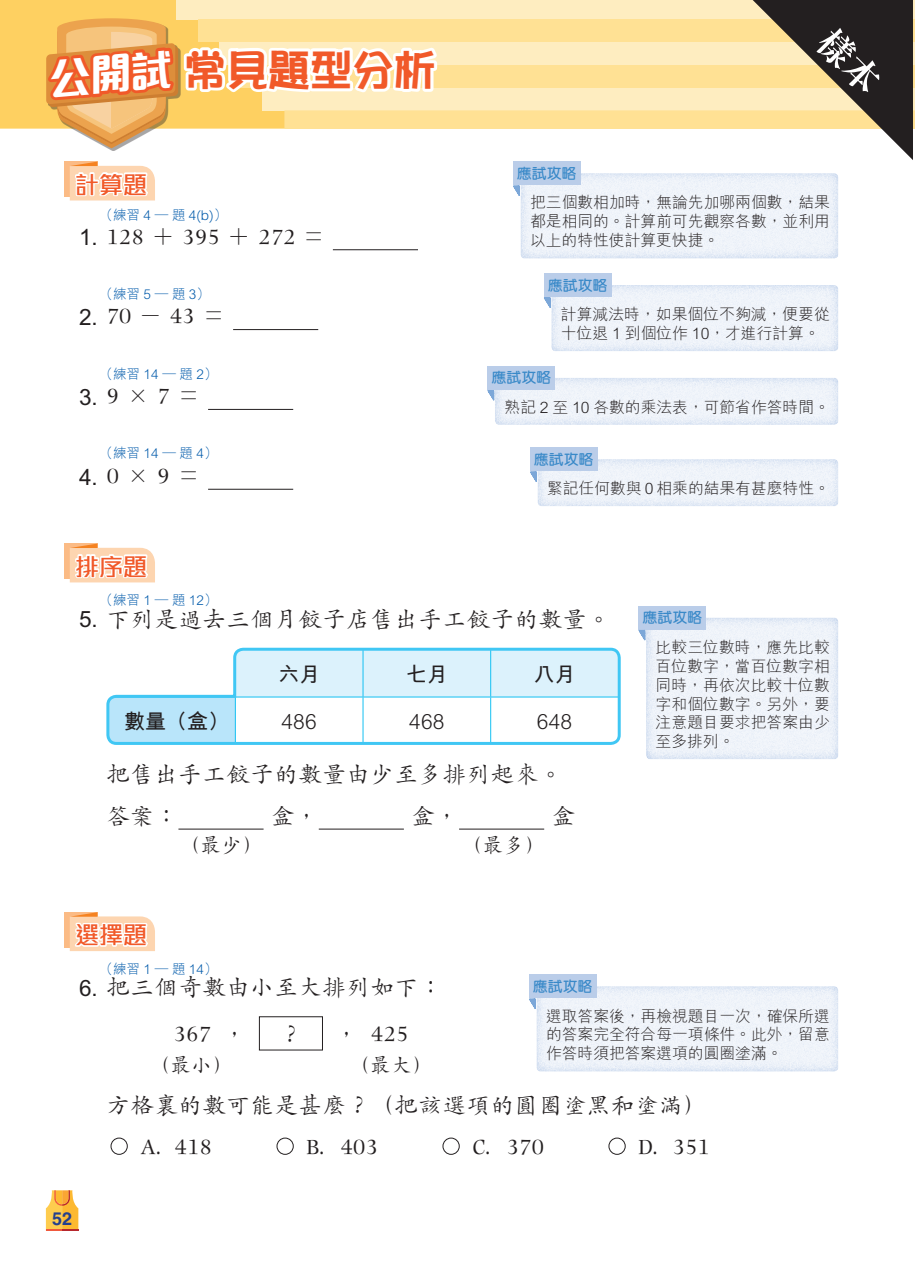
<style>
.page{position:relative;width:915px;height:1263px;background:#fff}
.page>*{position:absolute;margin:0;border:0;box-sizing:border-box;transform-origin:0 0}
.t1{font:42px "DFPGPOP1 W9 MP BF";color:#f15929}
._01_內文{font:500 24px "EPH Kai HK";color:#231f20}
._01_內文_入65mm{font:500 24px "EPH Kai HK";color:#231f20}
._01_內文_ABCD{font:500 24px "EPH Kai HK";color:#231f20}
.小標題{font:500 24px "M Stiff Hei HK";color:#f15929}
._01_內文-2{font:500 21px "EPH Kai HK";color:#231f20}
._00_圖文字{font:700 21px "M Hei HK";color:#231f20}
._00_圖文字-2{font:300 21px "M Hei HK";color:#231f20}
.t2{font:700 18px "Helvetica LT Std";color:#253f8e}
._01_旁欄框字{font:300 15.75px/18.9px "M Hei HK";color:#231f20;text-align:justify}
.t3{font:600 15px "M Yuen HK";color:#3989c8}
._01_旁欄框字-2{font:300 13.5px "M Hei HK";color:#015aaa}
.s1{font-family:"M Hei HK";font-weight:700;font-size:22.5px}
</style>
<div class="page">
<svg style="left:46px;top:1190px;width:32px;height:41px"></svg>
<div style="left:0;top:0;width:914px;height:129px;background:#fed061"></div>
<div style="left:177px;top:0;width:737px;height:20px;background:#feedc0"></div>
<div style="left:198px;top:20px;width:716px;height:22px;background:#ffe194"></div>
<div style="left:220px;top:42px;width:694px;height:23px;background:#feedc0"></div>
<div style="left:241px;top:65px;width:673px;height:23px;background:#ffe194"></div>
<div style="left:263px;top:88px;width:651px;height:22px;background:#feedc0"></div>
<div style="left:284px;top:110px;width:630px;height:19px;background:#ffe194"></div>
<div style="left:48px;top:20px;width:132px;height:131px;background:#231f20;opacity:.4"></div>
<div style="left:64px;top:162px;width:33px;height:35px;background:#fbbb85"></div>
<svg style="left:70px;top:162px;width:85px;height:38px"></svg>
<hr style="left:333px;top:249px;width:85px;height:1px;background:#231f20">
<hr style="left:233px;top:329px;width:85px;height:1px;background:#231f20">
<hr style="left:208px;top:409px;width:85px;height:1px;background:#231f20">
<hr style="left:208px;top:489px;width:85px;height:1px;background:#231f20">
<div style="left:64px;top:543px;width:33px;height:36px;background:#fbbb85"></div>
<svg style="left:70px;top:543px;width:85px;height:39px"></svg>
<svg style="left:106px;top:647px;width:515px;height:98px"></svg>
<hr style="left:178px;top:829px;width:85px;height:1px;background:#231f20">
<hr style="left:318px;top:829px;width:86px;height:1px;background:#231f20">
<hr style="left:459px;top:829px;width:85px;height:1px;background:#231f20">
<div style="left:64px;top:912px;width:33px;height:36px;background:#fbbb85"></div>
<svg style="left:69px;top:912px;width:86px;height:39px"></svg>
<div style="left:259px;top:1016px;width:64px;height:34px;border:1px solid #231f20"></div>
<div style="left:111px;top:1138px;width:17px;height:17px;border:1px solid #231f20;border-radius:50%"></div>
<div style="left:276px;top:1138px;width:17px;height:17px;border:1px solid #231f20;border-radius:50%"></div>
<div style="left:442px;top:1138px;width:17px;height:17px;border:1px solid #231f20;border-radius:50%"></div>
<div style="left:608px;top:1138px;width:17px;height:17px;border:1px solid #231f20;border-radius:50%"></div>
<div style="left:517px;top:171px;width:321px;height:88px;background:#fff;opacity:.85"></div>
<div style="left:513px;top:162px;width:67px;height:23px;background:#bacde9"></div>
<svg style="left:513px;top:185px;width:7px;height:12px"></svg>
<div style="left:548px;top:282px;width:291px;height:69px;background:#fff;opacity:.85"></div>
<div style="left:544px;top:273px;width:67px;height:24px;background:#bacde9"></div>
<svg style="left:544px;top:297px;width:7px;height:12px"></svg>
<div style="left:492px;top:375px;width:346px;height:51px;background:#fff;opacity:.85"></div>
<div style="left:487px;top:366px;width:68px;height:23px;background:#bacde9"></div>
<svg style="left:487px;top:389px;width:8px;height:13px"></svg>
<div style="left:534px;top:457px;width:305px;height:51px;background:#fff;opacity:.85"></div>
<div style="left:530px;top:448px;width:67px;height:23px;background:#bacde9"></div>
<svg style="left:530px;top:471px;width:7px;height:12px"></svg>
<div style="left:643px;top:615px;width:196px;height:145px;background:#fff;opacity:.85"></div>
<div style="left:638px;top:606px;width:68px;height:23px;background:#bacde9"></div>
<svg style="left:638px;top:629px;width:8px;height:13px"></svg>
<div style="left:533px;top:984px;width:306px;height:88px;background:#fff;opacity:.85"></div>
<div style="left:529px;top:974px;width:67px;height:24px;background:#bacde9"></div>
<svg style="left:529px;top:998px;width:7px;height:12px"></svg>
<svg style="left:39px;top:18px;width:403px;height:130px"></svg>
<svg style="left:749px;top:0;width:166px;height:160px"></svg>
<h1 class="t1" style="left:184px;top:49px;width:253px">常見題型分析</h1>
<p class="小標題" style="left:75px;top:173px;width:73px">計算題</p>
<p class="_01_內文_入65mm" style="left:79px;top:220px;width:248px"><span class="s1">1.</span> 128 ＋ 395 ＋ 272 ＝</p>
<p class="_01_旁欄框字-2" style="left:100px;top:208px;width:129px">（練習 4 ─ 題 4(b)）</p>
<p class="_01_旁欄框字-2" style="left:100px;top:287px;width:112px">（練習 5 ─ 題 3）</p>
<p class="_01_內文_入65mm" style="left:79px;top:300px;width:148px"><span class="s1">2.</span>70－43＝</p>
<p class="_01_旁欄框字-2" style="left:100px;top:367px;width:119px">（練習 14 ─ 題 2）</p>
<p class="_01_內文_入65mm" style="left:79px;top:380px;width:123px"><span class="s1">3.</span>9×7＝</p>
<p class="_01_旁欄框字-2" style="left:100px;top:447px;width:119px">（練習 14 ─ 題 4）</p>
<p class="_01_內文_入65mm" style="left:79px;top:459px;width:123px"><span class="s1">4.</span>0×9＝</p>
<p class="t3" style="left:516px;top:166px;width:61px">應試攻略</p>
<p class="_01_旁欄框字" style="left:530px;top:193px;width:301px">把三個數相加時，無論先加哪兩個數，結果都是相同的。計算前可先觀察各數，並利用以上的特性使計算更快捷。</p>
<p class="t3" style="left:547px;top:278px;width:61px">應試攻略</p>
<p class="_01_旁欄框字" style="left:560px;top:305px;width:270px">計算減法時，如果個位不夠減，便要從十位退 1 到個位作 10，才進行計算。</p>
<p class="t3" style="left:491px;top:370px;width:61px">應試攻略</p>
<p class="_01_旁欄框字" style="left:504px;top:398px;width:327px">熟記 2 至 10 各數的乘法表，可節省作答時間。</p>
<p class="t3" style="left:533px;top:452px;width:61px">應試攻略</p>
<p class="_01_旁欄框字" style="left:547px;top:479px;width:284px">緊記任何數與 0 相乘的結果有甚麼特性。</p>
<p class="小標題" style="left:75px;top:555px;width:73px">排序題</p>
<p class="_01_內文" style="left:79px;top:602px;width:533px"><span class="s1">5.</span> 下列是過去三個月餃子店售出手工餃子的數量。</p>
<p class="_00_圖文字" style="left:278px;top:659px;width:43px">六月</p>
<p class="_00_圖文字" style="left:405px;top:659px;width:43px">七月</p>
<p class="_00_圖文字" style="left:533px;top:659px;width:43px">八月</p>
<p class="_00_圖文字" style="left:124px;top:705px;width:106px">數量（盒）</p>
<p class="_00_圖文字-2" style="left:281px;top:710px;width:37px">486</p>
<p class="_00_圖文字-2" style="left:409px;top:710px;width:37px">468</p>
<p class="_00_圖文字-2" style="left:536px;top:710px;width:37px">648</p>
<p class="_01_內文" style="left:106px;top:758px;width:457px">把售出手工餃子的數量由少至多排列起來。</p>
<p class="_01_內文" style="left:106px;top:799px;width:73px">答案：</p>
<p class="_01_內文" style="left:270px;top:799px;width:49px">盒，</p>
<p class="_01_內文" style="left:411px;top:799px;width:49px">盒，</p>
<p class="_01_內文" style="left:551px;top:799px;width:25px">盒</p>
<p class="_01_內文-2" style="left:179px;top:830px;width:85px">（最少）</p>
<p class="_01_內文-2" style="left:461px;top:830px;width:85px">（最多）</p>
<p class="_01_旁欄框字-2" style="left:100px;top:593px;width:119px">（練習 1 ─ 題 12）</p>
<p class="t3" style="left:642px;top:610px;width:61px">應試攻略</p>
<p class="_01_旁欄框字" style="left:655px;top:637px;width:176px">比較三位數時，應先比較百位數字，當百位數字相同時，再依次比較十位數字和個位數字。另外，要注意題目要求把答案由少至多排列。</p>
<p class="小標題" style="left:75px;top:923px;width:73px">選擇題</p>
<p class="_01_內文" style="left:79px;top:970px;width:365px"><span class="s1">6.</span> 把三個奇數由小至大排列如下：</p>
<p class="_01_內文" style="left:173px;top:1017px;width:75px">367 ，</p>
<p class="_01_內文" style="left:279px;top:1017px;width:25px">？</p>
<p class="_01_內文" style="left:335px;top:1017px;width:75px">， 425</p>
<p class="_01_內文-2" style="left:149px;top:1051px;width:85px">（最小）</p>
<p class="_01_內文-2" style="left:349px;top:1051px;width:85px">（最大）</p>
<p class="_01_內文" style="left:106px;top:1088px;width:601px">方格裏的數可能是甚麼？（把該選項的圓圈塗黑和塗滿）</p>
<p class="_01_內文_ABCD" style="left:140px;top:1130px;width:73px">A. 418</p>
<p class="_01_內文_ABCD" style="left:306px;top:1130px;width:73px">B. 403</p>
<p class="_01_內文_ABCD" style="left:472px;top:1130px;width:73px">C. 370</p>
<p class="_01_內文_ABCD" style="left:638px;top:1130px;width:73px">D. 351</p>
<p class="_01_旁欄框字-2" style="left:100px;top:962px;width:119px">（練習 1 ─ 題 14）</p>
<p class="t3" style="left:532px;top:979px;width:61px">應試攻略</p>
<p class="_01_旁欄框字" style="left:546px;top:1006px;width:285px">選取答案後，再檢視題目一次，確保所選的答案完全符合每一項條件。此外，留意作答時須把答案選項的圓圈塗滿。</p>
<p class="t2" style="left:52px;top:1207px;width:22px">52</p>
</div>
